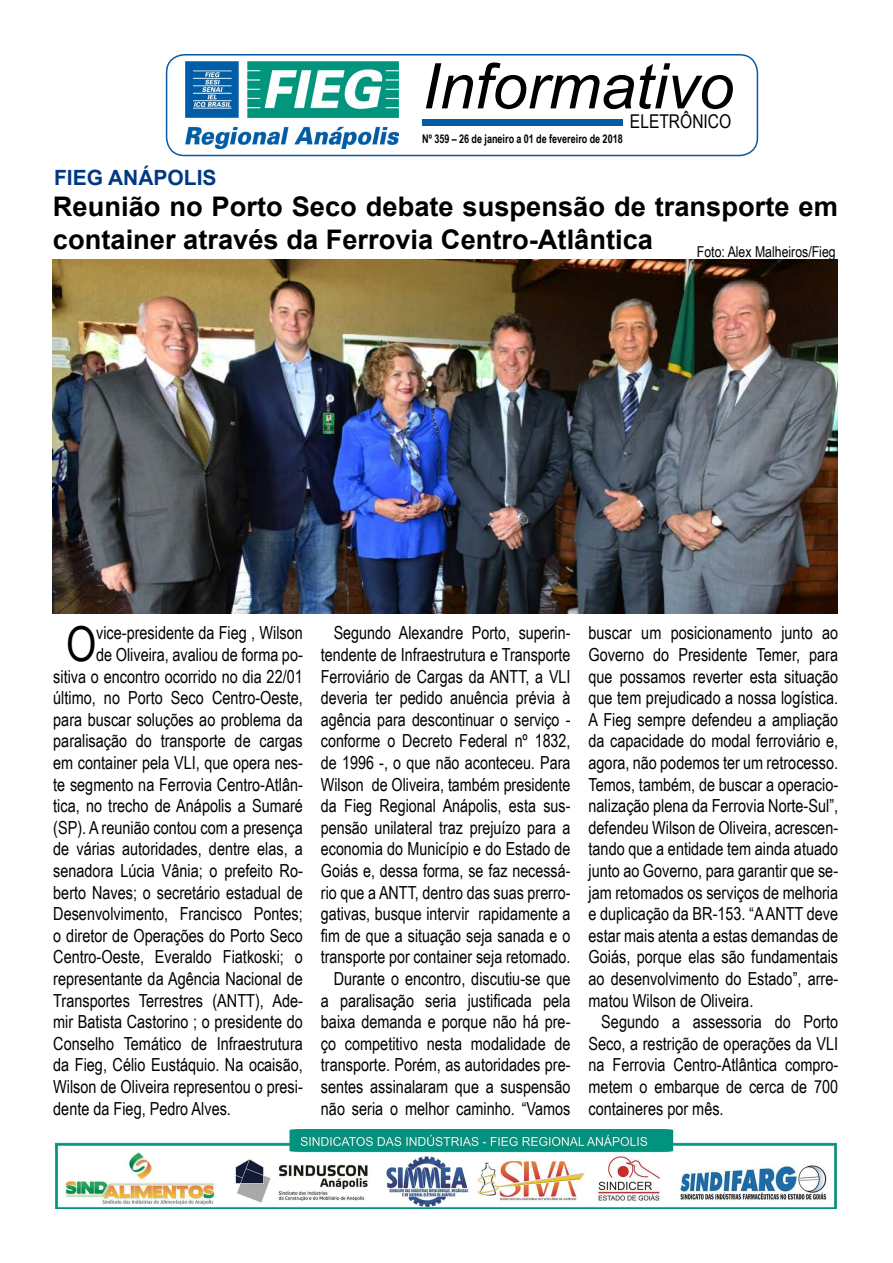
<style>
.page{position:relative;width:893px;height:1263px;background:#fff}
.page>*{position:absolute;margin:0;border:0;box-sizing:border-box;transform-origin:0 0}
.t1{font:italic 63px "Arial";color:#000}
.t2{font:48.15px "Arial Narrow";color:#000}
.t3{font:700 27px/32.4px "Arial";color:#000}
.t4{font:700 21px "Arial";color:#003882}
.t5{font:19.05px "Arial Narrow";color:#000}
.t6{font:18px/21.6px "Arial Narrow";color:#000;text-align:justify}
.t7{font:15px "Arial Narrow";color:#000}
.t8{font:700 12px "Arial Narrow";color:#000;scale:.92 1}
</style>
<div class="page">
<div style="left:166px;top:54px;width:592px;height:102px;border:2px solid #0958a1;border-radius:18px"></div>
<img style="left:186px;top:62px;width:212px;height:86px">
<div style="left:422px;top:119px;width:201px;height:6px;background:#0759a2"></div>
<img style="left:55px;top:1129px;width:782px;height:80px">
<img style="left:53px;top:259px;width:785px;height:354px">
<h1 class="t1" style="left:422px;top:45px;width:313px">Informativo</h1>
<p class="t5" style="left:630px;top:108px;width:103px">ELETRÔNICO</p>
<p class="t8" style="left:422px;top:129px;width:219px">Nº 359 – 26 de janeiro a 01 de fevereiro de 2018</p>
<p class="t4" style="left:54px;top:163px;width:164px">FIEG ANÁPOLIS</p>
<h3 class="t3" style="left:53px;top:191px;width:786px">Reunião no Porto Seco debate suspensão de transporte em container através da Ferrovia Centro-Atlântica</h3>
<p class="t7" style="left:697px;top:240px;width:140px">Foto: Alex Malheiros/Fieg</p>
<h2 class="t2" style="left:66px;top:609px;width:32px">O</h2>
<p class="t6" style="left:96px;top:621px;width:208px">vice-presidente da Fieg , Wilson</p>
<p class="t6" style="left:96px;top:643px;width:208px">de Oliveira, avaliou de forma po-</p>
<p class="t6" style="left:53px;top:665px;width:251px">sitiva o encontro ocorrido no dia 22/01</p>
<p class="t6" style="left:53px;top:686px;width:251px">último, no Porto Seco Centro-Oeste,</p>
<p class="t6" style="left:53px;top:708px;width:251px">para buscar soluções ao problema da</p>
<p class="t6" style="left:53px;top:729px;width:251px">paralisação do transporte de cargas</p>
<p class="t6" style="left:53px;top:751px;width:251px">em container pela VLI, que opera nes-</p>
<p class="t6" style="left:53px;top:773px;width:251px">te segmento na Ferrovia Centro-Atlân-</p>
<p class="t6" style="left:53px;top:794px;width:251px">tica, no trecho de Anápolis a Sumaré</p>
<p class="t6" style="left:53px;top:816px;width:251px">(SP). A reunião contou com a presença</p>
<p class="t6" style="left:53px;top:837px;width:251px">de várias autoridades, dentre elas, a</p>
<p class="t6" style="left:53px;top:859px;width:251px">senadora Lúcia Vânia; o prefeito Ro-</p>
<p class="t6" style="left:53px;top:881px;width:251px">berto Naves; o secretário estadual de</p>
<p class="t6" style="left:53px;top:902px;width:251px">Desenvolvimento, Francisco Pontes;</p>
<p class="t6" style="left:53px;top:924px;width:251px">o diretor de Operações do Porto Seco</p>
<p class="t6" style="left:53px;top:945px;width:251px">Centro-Oeste, Everaldo Fiatkoski; o</p>
<p class="t6" style="left:53px;top:967px;width:251px">representante da Agência Nacional de</p>
<p class="t6" style="left:53px;top:989px;width:251px">Transportes Terrestres (ANTT), Ade-</p>
<p class="t6" style="left:53px;top:1010px;width:251px">mir Batista Castorino ; o presidente do</p>
<p class="t6" style="left:53px;top:1032px;width:251px">Conselho Temático de Infraestrutura</p>
<p class="t6" style="left:53px;top:1053px;width:251px">da Fieg, Célio Eustáquio. Na ocaisão,</p>
<p class="t6" style="left:53px;top:1075px;width:251px">Wilson de Oliveira representou o presi-</p>
<p class="t6" style="left:53px;top:1097px;width:179px">dente da Fieg, Pedro Alves.</p>
<p class="t6" style="left:321px;top:621px;width:251px;text-align:right">Segundo Alexandre Porto, superin&shy;tendente de Infraestrutura e Transporte Ferroviário de Cargas da ANTT, a VLI deveria ter pedido anuência prévia à agência para descontinuar o serviço - conforme o Decreto Federal nº 1832, de 1996 -, o que não aconteceu. Para Wilson de Oliveira, também presidente da Fieg Regional Anápolis, esta sus&shy;pensão unilateral traz prejuízo para a economia do Município e do Estado de Goiás e, dessa forma, se faz necessá&shy;rio que a ANTT, dentro das suas prerro&shy;gativas, busque intervir rapidamente a fim de que a situação seja sanada e o transporte por container seja retomado.<br>Durante o encontro, discutiu-se que<br>a paralisação seria justificada pela baixa demanda e porque não há pre&shy;ço competitivo nesta modalidade de transporte. Porém, as autoridades pre&shy;sentes assinalaram que a suspensão não seria o melhor caminho. “Vamos</p>
<p class="t6" style="left:589px;top:621px;width:251px">buscar um posicionamento junto ao Governo do Presidente Temer, para que possamos reverter esta situação que tem prejudicado a nossa logística.<br>A Fieg sempre defendeu a ampliação da capacidade do modal ferroviário e, agora, não podemos ter um retrocesso.<br>Temos, também, de buscar a operacio&shy;nalização plena da Ferrovia Norte-Sul”, defendeu Wilson de Oliveira, acrescen&shy;tando que a entidade tem ainda atuado junto ao Governo, para garantir que se&shy;jam retomados os serviços de melhoria e duplicação da BR-153. “A ANTT deve estar mais atenta a estas demandas de Goiás, porque elas são fundamentais ao desenvolvimento do Estado”, arre&shy;matou Wilson de Oliveira.</p>
<p class="t6" style="left:589px;top:1010px;width:251px;text-indent:13px">Segundo a assessoria do Porto Seco, a restrição de operações da VLI na Ferrovia Centro-Atlântica compro&shy;metem o embarque de cerca de 700 containeres por mês.</p>
</div>
